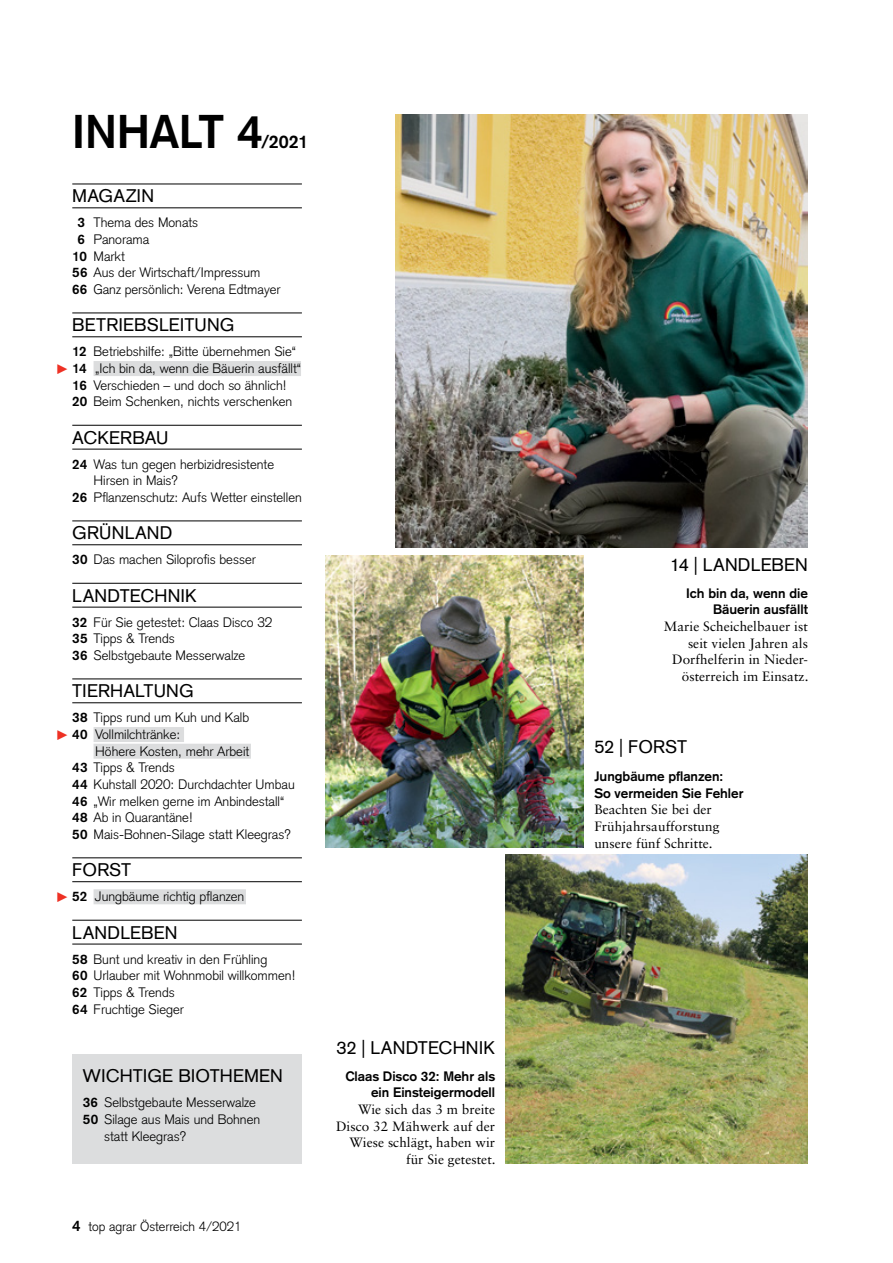
<style>
.page{position:relative;width:893px;height:1263px;background:#fff}
.page>*{position:absolute;margin:0;border:0;box-sizing:border-box;transform-origin:0 0}
.Inhalt_Titel{font:700 46.5px "Basic Commercial LT Pro";color:#000}
.Inhalt_Rubrik{font:18px "Basic Commercial LT Pro";letter-spacing:.005em;color:#000}
.Inhalt_Beschreibung{font:18px "Basic Commercial LT Pro";letter-spacing:.005em;color:#000}
.Inhalt_Titel-2{font:700 18px "Basic Commercial LT Pro";color:#000}
.Inhalt{font:300 13.5px/16.6px "Basic Commercial LT Pro";color:#000}
.Textanlauf{font:13.5px/16.6px "Sabon LT Std";letter-spacing:.005em;color:#000;text-align:right}
.Textanlauf-2{font:700 13.5px "Basic Commercial LT Pro";color:#000}
.t1{font:300 13.2px "Basic Commercial LT Pro";color:#000}
.s1{font-weight:700}
.s2{color:#ee3124}
.s3{font-weight:700;font-size:15px}
.s4{font-family:"Basic Commercial LT Pro";font-weight:700}
</style>
<div class="page">
<hr style="left:72px;top:184px;width:230px;height:1px;background:#000">
<hr style="left:72px;top:207px;width:230px;height:1px;background:#000">
<hr style="left:72px;top:312px;width:230px;height:1px;background:#000">
<hr style="left:72px;top:336px;width:230px;height:1px;background:#000">
<div style="left:94px;top:361px;width:207px;height:15px;background:#dcddde"></div>
<hr style="left:72px;top:425px;width:230px;height:1px;background:#000">
<hr style="left:72px;top:449px;width:230px;height:1px;background:#000">
<hr style="left:72px;top:520px;width:230px;height:1px;background:#000">
<hr style="left:72px;top:544px;width:230px;height:1px;background:#000">
<hr style="left:72px;top:583px;width:230px;height:1px;background:#000">
<hr style="left:72px;top:607px;width:230px;height:1px;background:#000">
<hr style="left:72px;top:678px;width:230px;height:1px;background:#000">
<hr style="left:72px;top:702px;width:230px;height:1px;background:#000">
<div style="left:94px;top:727px;width:90px;height:15px;background:#dcddde"></div>
<div style="left:94px;top:744px;width:157px;height:15px;background:#dcddde"></div>
<hr style="left:72px;top:857px;width:230px;height:1px;background:#000">
<hr style="left:72px;top:881px;width:230px;height:1px;background:#000">
<div style="left:94px;top:889px;width:152px;height:15px;background:#dcddde"></div>
<hr style="left:72px;top:920px;width:230px;height:1px;background:#000">
<hr style="left:72px;top:943px;width:230px;height:1px;background:#000">
<div style="left:72px;top:1054px;width:230px;height:110px;background:#dcddde"></div>
<img style="left:395px;top:115px;width:413px;height:433px">
<img style="left:325px;top:555px;width:258px;height:292px">
<img style="left:506px;top:855px;width:302px;height:309px">
<p class="Inhalt_Titel" style="left:72px;top:104px;width:192px">INHALT 4</p>
<p class="Inhalt_Titel-2" style="left:261px;top:131px;width:49px">/2021</p>
<p class="Inhalt_Rubrik" style="left:72px;top:185px;width:83px">MAGAZIN</p>
<p class="Inhalt" style="left:78px;top:214px;width:122px"><span class="s1">3</span> Thema des Monats</p>
<p class="Inhalt" style="left:78px;top:231px;width:73px"><span class="s1">6</span> Panorama</p>
<p class="Inhalt" style="left:72px;top:248px;width:54px"><span class="s1">10</span> Markt</p>
<p class="Inhalt" style="left:72px;top:264px;width:190px"><span class="s1">56</span> Aus der Wirtschaft/Impressum</p>
<p class="Inhalt" style="left:72px;top:281px;width:210px"><span class="s1">66</span> Ganz persönlich: Verena Edtmayer</p>
<p class="Inhalt_Rubrik" style="left:72px;top:314px;width:164px">BETRIEBSLEITUNG</p>
<p class="Inhalt" style="left:72px;top:343px;width:225px"><span class="s1">12</span> Betriebshilfe: „Bitte übernehmen Sie“</p>
<p class="Inhalt" style="left:57px;top:360px;width:246px"><span class="s2">▶</span> <span class="s1">14</span> „Ich bin da, wenn die Bäuerin ausfällt“</p>
<p class="Inhalt" style="left:72px;top:377px;width:216px"><span class="s1">16</span> Verschieden – und doch so ähnlich!</p>
<p class="Inhalt" style="left:72px;top:393px;width:222px"><span class="s1">20</span> Beim Schenken, nichts verschenken</p>
<p class="Inhalt_Rubrik" style="left:72px;top:427px;width:98px">ACKERBAU</p>
<p class="Inhalt" style="left:94px;top:456px;width:182px;text-indent:-21px"><span class="s1">24</span> Was tun gegen herbizidresistente<br>Hirsen in Mais?</p>
<p class="Inhalt" style="left:72px;top:489px;width:231px"><span class="s1">26</span> Pflanzenschutz: Aufs Wetter einstellen</p>
<p class="Inhalt_Rubrik" style="left:72px;top:522px;width:102px">GRÜNLAND</p>
<p class="Inhalt" style="left:72px;top:551px;width:185px"><span class="s1">30</span> Das machen Siloprofis besser</p>
<p class="Inhalt_Rubrik" style="left:72px;top:585px;width:126px">LANDTECHNIK</p>
<p class="Inhalt" style="left:72px;top:614px;width:202px"><span class="s1">32</span> Für Sie getestet: Claas Disco 32</p>
<p class="Inhalt" style="left:72px;top:630px;width:104px"><span class="s1">35</span> Tipps &amp; Trends</p>
<p class="Inhalt" style="left:72px;top:647px;width:175px"><span class="s1">36</span> Selbstgebaute Messerwalze</p>
<p class="Inhalt_Rubrik" style="left:72px;top:680px;width:123px">TIERHALTUNG</p>
<p class="Inhalt" style="left:72px;top:709px;width:178px"><span class="s1">38</span> Tipps rund um Kuh und Kalb</p>
<p class="Inhalt" style="left:95px;top:726px;width:156px;text-indent:-38px"><span class="s2">▶</span> <span class="s1">40</span> Vollmilchtränke:<br>Höhere Kosten, mehr Arbeit</p>
<p class="Inhalt" style="left:72px;top:759px;width:104px"><span class="s1">43</span> Tipps &amp; Trends</p>
<p class="Inhalt" style="left:72px;top:776px;width:224px"><span class="s1">44</span> Kuhstall 2020: Durchdachter Umbau</p>
<p class="Inhalt" style="left:72px;top:793px;width:214px"><span class="s1">46</span> „Wir melken gerne im Anbindestall“</p>
<p class="Inhalt" style="left:72px;top:809px;width:122px"><span class="s1">48</span> Ab in Quarantäne!</p>
<p class="Inhalt" style="left:72px;top:826px;width:220px"><span class="s1">50</span> Mais-Bohnen-Silage statt Kleegras?</p>
<p class="Inhalt_Rubrik" style="left:72px;top:859px;width:60px">FORST</p>
<p class="Inhalt" style="left:57px;top:888px;width:189px"><span class="s2">▶</span> <span class="s1">52</span> Jungbäume richtig pflanzen</p>
<p class="Inhalt_Rubrik" style="left:72px;top:922px;width:107px">LANDLEBEN</p>
<p class="Inhalt" style="left:72px;top:951px;width:197px"><span class="s1">58</span> Bunt und kreativ in den Frühling</p>
<p class="Inhalt" style="left:72px;top:967px;width:225px"><span class="s1">60</span> Urlauber mit Wohnmobil willkommen!</p>
<p class="Inhalt" style="left:72px;top:984px;width:104px"><span class="s1">62</span> Tipps &amp; Trends</p>
<p class="Inhalt" style="left:72px;top:1001px;width:113px"><span class="s1">64</span> Fruchtige Sieger</p>
<p class="Inhalt_Rubrik" style="left:83px;top:1065px;width:201px">WICHTIGE BIOTHEMEN</p>
<p class="Inhalt" style="left:83px;top:1094px;width:175px"><span class="s1">36</span> Selbstgebaute Messerwalze</p>
<p class="Inhalt" style="left:104px;top:1111px;width:158px;text-indent:-21px"><span class="s1">50</span> Silage aus Mais und Bohnen statt Kleegras?</p>
<p class="t1" style="left:72px;top:1218px;width:171px"><span class="s3">4</span> top agrar Österreich 4/2021</p>
<p class="Inhalt_Beschreibung" style="left:336px;top:1037px;width:160px">32 | LANDTECHNIK</p>
<p class="Textanlauf" style="left:336px;top:1067px;width:161px"><span class="s4">Claas Disco 32: Mehr als ein Einsteigermodell<br></span>Wie sich das 3 m breite<br>Disco 32 Mähwerk auf der<br>Wiese schlägt, haben wir für Sie getestet.</p>
<p class="Inhalt_Beschreibung" style="left:670px;top:554px;width:140px">14 | LANDLEBEN</p>
<p class="Textanlauf" style="left:664px;top:584px;width:146px"><span class="s4">Ich bin da, wenn die<br>Bäuerin ausfällt<br></span>Marie Scheichelbauer ist seit vielen Jahren als<br>Dorfhelferin in Nieder&shy;österreich im Einsatz.</p>
<p class="Inhalt_Beschreibung" style="left:594px;top:736px;width:94px">52 | FORST</p>
<p class="Textanlauf-2" style="left:594px;top:768px;width:131px">Jungbäume pflanzen:</p>
<p class="Textanlauf" style="left:594px;top:784px;width:151px;text-align:left"><span class="s4">So vermeiden Sie Fehler<br></span>Beachten Sie bei der<br>Frühjahrsaufforstung unsere fünf Schritte.</p>
</div>
